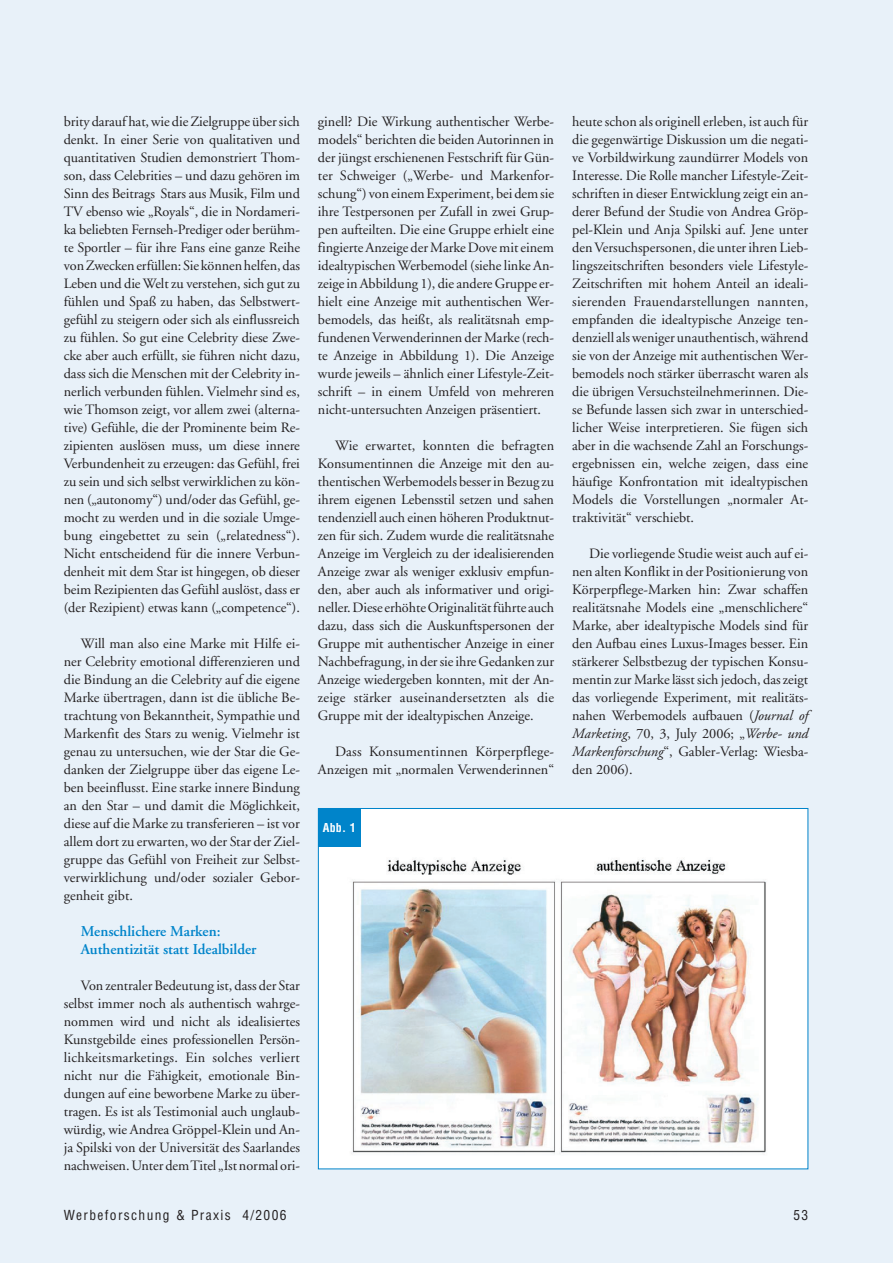
<style>
.page{position:relative;width:893px;height:1263px;background:#fff}
.page>*{position:absolute;margin:0;border:0;box-sizing:border-box;transform-origin:0 0}
.t1{font:600 15px/18px "Adobe Garamond";color:#0084ca}
.t2{font:14.25px/18px "Adobe Garamond";color:#231f20;text-align:justify}
.t3{font:condensed 13.5px "Helvetica";letter-spacing:.1em;color:#231f20}
.t4{font:700 condensed 12px "Helvetica";color:#fff}
.s1{font-style:italic}
</style>
<div class="page">
<div style="left:0;top:0;width:892px;height:1263px;background:#e8f1f9"></div>
<div style="left:319px;top:809px;width:488px;height:360px;background:#fff"></div>
<div style="left:318px;top:808px;width:42px;height:38px;background:#0084ca"></div>
<img style="left:351px;top:859px;width:415px;height:295px">
<p class="t2" style="left:64px;top:114px;width:238px">brity darauf hat, wie die Zielgruppe über sich denkt. In einer Serie von qualitativen und quantitativen Studien demonstriert Thom&shy;son, dass Celebrities – und dazu gehören im Sinn des Beitrags Stars aus Musik, Film und TV ebenso wie „Royals“, die in Nordameri&shy;ka beliebten Fernseh-Prediger oder berühm&shy;te Sportler – für ihre Fans eine ganze Reihe von Zwecken erfüllen: Sie können helfen, das Leben und die Welt zu verstehen, sich gut zu fühlen und Spaß zu haben, das Selbstwert&shy;gefühl zu steigern oder sich als einflussreich zu fühlen. So gut eine Celebrity diese Zwe&shy;cke aber auch erfüllt, sie führen nicht dazu, dass sich die Menschen mit der Celebrity in&shy;nerlich verbunden fühlen. Vielmehr sind es, wie Thomson zeigt, vor allem zwei (alterna&shy;tive) Gefühle, die der Prominente beim Re&shy;zipienten auslösen muss, um diese innere Verbundenheit zu erzeugen: das Gefühl, frei zu sein und sich selbst verwirklichen zu kön&shy;nen („autonomy“) und/oder das Gefühl, ge&shy;mocht zu werden und in die soziale Umge&shy;bung eingebettet zu sein („relatedness“).<br>Nicht entscheidend für die innere Verbun&shy;denheit mit dem Star ist hingegen, ob dieser beim Rezipienten das Gefühl auslöst, dass er (der Rezipient) etwas kann („competence“).</p>
<p class="t2" style="left:64px;top:636px;width:238px;text-indent:17px">Will man also eine Marke mit Hilfe ei&shy;ner Celebrity emotional differenzieren und die Bindung an die Celebrity auf die eigene Marke übertragen, dann ist die übliche Be&shy;trachtung von Bekanntheit, Sympathie und Markenfit des Stars zu wenig. Vielmehr ist genau zu untersuchen, wie der Star die Ge&shy;danken der Zielgruppe über das eigene Le&shy;ben beeinflusst. Eine starke innere Bindung an den Star – und damit die Möglichkeit, diese auf die Marke zu transferieren – ist vor allem dort zu erwarten, wo der Star der Ziel&shy;gruppe das Gefühl von Freiheit zur Selbst&shy;verwirklichung und/oder sozialer Gebor&shy;genheit gibt.</p>
<p class="t1" style="left:81px;top:924px;width:177px">Menschlichere Marken:<br>Authentizität statt Idealbilder</p>
<p class="t2" style="left:64px;top:978px;width:238px;text-indent:17px">Von zentraler Bedeutung ist, dass der Star selbst immer noch als authentisch wahrge&shy;nommen wird und nicht als idealisiertes Kunstgebilde eines professionellen Persön&shy;lichkeitsmarketings. Ein solches verliert nicht nur die Fähigkeit, emotionale Bin&shy;dungen auf eine beworbene Marke zu über&shy;tragen. Es ist als Testimonial auch unglaub&shy;würdig, wie Andrea Gröppel-Klein und An&shy;ja Spilski von der Universität des Saarlandes nachweisen. Unter dem Titel „Ist normal ori-</p>
<p class="t2" style="left:318px;top:114px;width:238px">ginell? Die Wirkung authentischer Werbe&shy;models“ berichten die beiden Autorinnen in der jüngst erschienenen Festschrift für Gün&shy;ter Schweiger („Werbe- und Markenfor&shy;schung“) von einem Experiment, bei dem sie ihre Testpersonen per Zufall in zwei Grup&shy;pen aufteilten. Die eine Gruppe erhielt eine fingierte Anzeige der Marke Dove mit einem idealtypischen Werbemodel (siehe linke An&shy;zeige in Abbildung 1), die andere Gruppe er&shy;hielt eine Anzeige mit authentischen Wer&shy;bemodels, das heißt, als realitätsnah emp&shy;fundenen Verwenderinnen der Marke (rech&shy;te Anzeige in Abbildung 1). Die Anzeige wurde jeweils – ähnlich einer Lifestyle-Zeit&shy;schrift – in einem Umfeld von mehreren nicht-untersuchten Anzeigen präsentiert.</p>
<p class="t2" style="left:318px;top:438px;width:238px;text-indent:17px">Wie erwartet, konnten die befragten Konsumentinnen die Anzeige mit den au&shy;thentischen Werbemodels besser in Bezug zu ihrem eigenen Lebensstil setzen und sahen tendenziell auch einen höheren Produktnut&shy;zen für sich. Zudem wurde die realitätsnahe Anzeige im Vergleich zu der idealisierenden Anzeige zwar als weniger exklusiv empfun&shy;den, aber auch als informativer und origi&shy;neller. Diese erhöhte Originalität führte auch dazu, dass sich die Auskunftspersonen der Gruppe mit authentischer Anzeige in einer Nachbefragung, in der sie ihre Gedanken zur Anzeige wiedergeben konnten, mit der An&shy;zeige stärker auseinandersetzten als die Gruppe mit der idealtypischen Anzeige.</p>
<p class="t2" style="left:318px;top:744px;width:238px;text-align:right">Dass Konsumentinnen Körperpflege-<br>Anzeigen mit „normalen Verwenderinnen“</p>
<p class="t4" style="left:323px;top:823px;width:34px">Abb. 1</p>
<p class="t2" style="left:572px;top:114px;width:238px">heute schon als originell erleben, ist auch für die gegenwärtige Diskussion um die negati&shy;ve Vorbildwirkung zaundürrer Models von Interesse. Die Rolle mancher Lifestyle-Zeit&shy;schriften in dieser Entwicklung zeigt ein an&shy;derer Befund der Studie von Andrea Gröp&shy;pel-Klein und Anja Spilski auf. Jene unter den Versuchspersonen, die unter ihren Lieb&shy;lingszeitschriften besonders viele Lifestyle-Zeitschriften mit hohem Anteil an ideali&shy;sierenden Frauendarstellungen nannten, empfanden die idealtypische Anzeige ten&shy;denziell als weniger unauthentisch, während sie von der Anzeige mit authentischen Wer&shy;bemodels noch stärker überrascht waren als die übrigen Versuchsteilnehmerinnen. Die&shy;se Befunde lassen sich zwar in unterschied&shy;licher Weise interpretieren. Sie fügen sich aber in die wachsende Zahl an Forschungs&shy;ergebnissen ein, welche zeigen, dass eine häufige Konfrontation mit idealtypischen Models die Vorstellungen „normaler At&shy;traktivität“ verschiebt.</p>
<p class="t2" style="left:572px;top:546px;width:238px;text-indent:17px">Die vorliegende Studie weist auch auf ei&shy;nen alten Konflikt in der Positionierung von Körperpflege-Marken hin: Zwar schaffen realitätsnahe Models eine „menschlichere“ Marke, aber idealtypische Models sind für den Aufbau eines Luxus-Images besser. Ein stärkerer Selbstbezug der typischen Konsu&shy;mentin zur Marke lässt sich jedoch, das zeigt das vorliegende Experiment, mit realitäts&shy;nahen Werbemodels aufbauen (<span class="s1">Journal of Marketing</span>, 70, 3, July 2006; „<span class="s1">Werbe- und Markenforschung</span>“, Gabler-Verlag: Wiesba&shy;den 2006).</p>
<p class="t3" style="left:64px;top:1210px;width:224px">Werbeforschung &amp; Praxis 4/2006</p>
<p class="t3" style="left:793px;top:1210px;width:16px">53</p>
</div>
